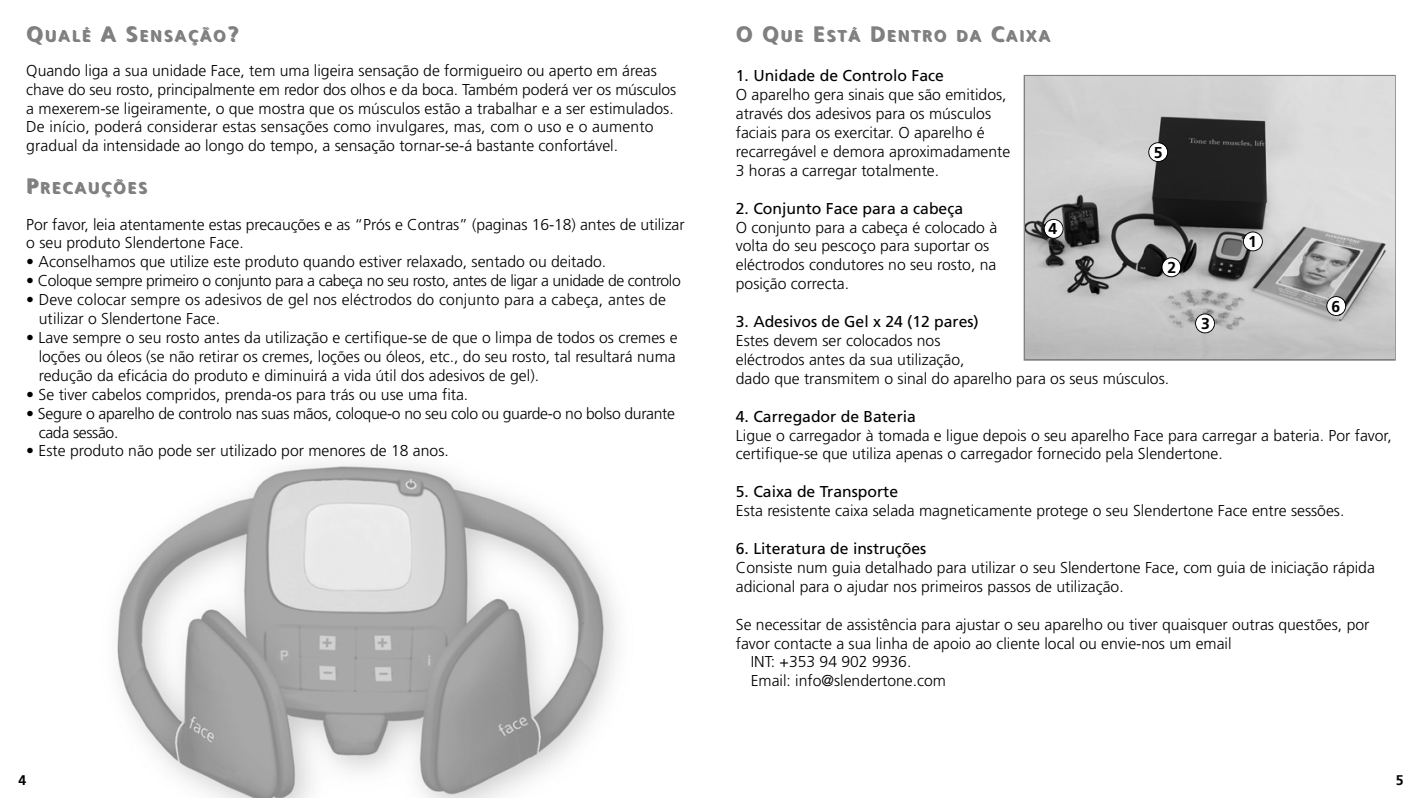
<style>
.page{position:relative;width:1420px;height:798px;background:#fff}
.page>*{position:absolute;margin:0;border:0;box-sizing:border-box;transform-origin:0 0}
.t1{font:300 15.75px/18.9px "Frutiger";color:#000}
.t2{font:15.75px "Frutiger";color:#000}
.t3{font:300 15.75px/18.9px "Frutiger";letter-spacing:-.02em;color:#000}
.t4{font:300 15.75px "Frutiger";letter-spacing:-.025em;color:#000}
.t5{font:700 15.75px "Frutiger";letter-spacing:.13em;color:#808080}
.t6{font:700 15.75px "Frutiger";color:#000}
.t7{font:700 14px "Frutiger";color:#000}
.s1{font-weight:700;font-size:21px;color:#808080}
.s2{font-weight:700;color:#808080}
.s3{font-size:21px}
</style>
<div class="page">
<img style="left:117px;top:463px;width:500px;height:335px">
<img style="left:1025px;top:77px;width:369px;height:282px">
<svg style="left:1243px;top:231px;width:20px;height:20px"></svg>
<svg style="left:1148px;top:142px;width:20px;height:20px"></svg>
<svg style="left:1326px;top:296px;width:20px;height:20px"></svg>
<svg style="left:1043px;top:219px;width:20px;height:20px"></svg>
<svg style="left:1195px;top:313px;width:20px;height:20px"></svg>
<svg style="left:1161px;top:257px;width:20px;height:20px"></svg>
<p class="t1" style="left:26px;top:20px;width:632px;line-height:33.6px"><span class="s1">Q</span><span class="s2">UALÉ</span> <span class="s1">A S</span><span class="s2">ENSAÇÃO</span><span class="s1">?<br></span>Quando liga a sua unidade Face, tem uma ligeira sensação de formigueiro ou aperto em áreas</p>
<p class="t1" style="left:26px;top:80px;width:651px">chave do seu rosto, principalmente em redor dos olhos e da boca. Também poderá ver os músculos a mexerem-se ligeiramente, o que mostra que os músculos estão a trabalhar e a ser estimulados.<br>De início, poderá considerar estas sensações como invulgares, mas, com o uso e o aumento gradual da intensidade ao longo do tempo, a sensação tornar-se-á bastante confortável.</p>
<p class="t5" style="left:26px;top:179px;width:123px"><span class="s3">P</span>RECAUÇÕES</p>
<p class="t1" style="left:26px;top:214px;width:660px">Por favor, leia atentamente estas precauções e as “Prós e Contras” (paginas 16-18) antes de utilizar o seu produto Slendertone Face.</p>
<p class="t1" style="left:26px;top:252px;width:581px">• Aconselhamos que utilize este produto quando estiver relaxado, sentado ou deitado.</p>
<p class="t4" style="left:26px;top:272px;width:656px">• Coloque sempre primeiro o conjunto para a cabeça no seu rosto, antes de ligar a unidade de controlo</p>
<p class="t1" style="left:39px;top:290px;width:629px;text-indent:-12px">• Deve colocar sempre os adesivos de gel nos eléctrodos do conjunto para a cabeça, antes de utilizar o Slendertone Face.</p>
<p class="t1" style="left:39px;top:328px;width:640px;text-indent:-12px">• Lave sempre o seu rosto antes da utilização e certifique-se de que o limpa de todos os cremes e loções ou óleos (se não retirar os cremes, loções ou óleos, etc., do seu rosto, tal resultará numa redução da eficácia do produto e diminuirá a vida útil dos adesivos de gel).</p>
<p class="t1" style="left:26px;top:385px;width:443px">• Se tiver cabelos compridos, prenda-os para trás ou use uma fita.</p>
<p class="t3" style="left:39px;top:403px;width:638px;text-indent:-12px">• Segure o aparelho de controlo nas suas mãos, coloque-o no seu colo ou guarde-o no bolso durante cada sessão.</p>
<p class="t1" style="left:26px;top:441px;width:424px">• Este produto não pode ser utilizado por menores de 18 anos.</p>
<p class="t7" style="left:19px;top:772px;width:9px">4</p>
<p class="t5" style="left:737px;top:27px;width:315px"><span class="s3">O Q</span>UE <span class="s3">E</span>STÁ <span class="s3">D</span>ENTRO DA <span class="s3">C</span>AIXA</p>
<p class="t2" style="left:736px;top:66px;width:209px">1. Unidade de Controlo Face</p>
<p class="t1" style="left:736px;top:85px;width:276px">O aparelho gera sinais que são emitidos, através dos adesivos para os músculos faciais para os exercitar. O aparelho é recarregável e demora aproximadamente 3 horas a carregar totalmente.</p>
<p class="t2" style="left:736px;top:199px;width:229px">2. Conjunto Face para a cabeça</p>
<p class="t1" style="left:736px;top:217px;width:263px">O conjunto para a cabeça é colocado à volta do seu pescoço para suportar os eléctrodos condutores no seu rosto, na posição correcta.</p>
<p class="t2" style="left:736px;top:312px;width:244px">3. Adesivos de Gel x 24 (12 pares)</p>
<p class="t1" style="left:736px;top:331px;width:435px">Estes devem ser colocados nos<br>eléctrodos antes da sua utilização,<br>dado que transmitem o sinal do aparelho para os seus músculos.</p>
<p class="t2" style="left:736px;top:407px;width:182px">4. Carregador de Bateria</p>
<p class="t1" style="left:736px;top:425px;width:657px">Ligue o carregador à tomada e ligue depois o seu aparelho Face para carregar a bateria. Por favor, certifique-se que utiliza apenas o carregador fornecido pela Slendertone.</p>
<p class="t2" style="left:736px;top:482px;width:164px">5. Caixa de Transporte</p>
<p class="t1" style="left:736px;top:501px;width:610px">Esta resistente caixa selada magneticamente protege o seu Slendertone Face entre sessões.</p>
<p class="t2" style="left:736px;top:539px;width:192px">6. Literatura de instruções</p>
<p class="t1" style="left:736px;top:558px;width:640px">Consiste num guia detalhado para utilizar o seu Slendertone Face, com guia de iniciação rápida adicional para o ajudar nos primeiros passos de utilização.</p>
<p class="t1" style="left:736px;top:614px;width:635px">Se necessitar de assistência para ajustar o seu aparelho ou tiver quaisquer outras questões, por</p>
<p class="t1" style="left:736px;top:633px;width:497px">favor contacte a sua linha de apoio ao cliente local ou envie-nos um email</p>
<p class="t1" style="left:751px;top:652px;width:162px">INT: +353 94 902 9936.</p>
<p class="t1" style="left:751px;top:671px;width:197px">Email: info@slendertone.com</p>
<p class="t6" style="left:1154px;top:143px;width:10px">5</p>
<p class="t6" style="left:1048px;top:219px;width:10px">4</p>
<p class="t6" style="left:1248px;top:232px;width:10px">1</p>
<p class="t6" style="left:1167px;top:258px;width:10px">2</p>
<p class="t6" style="left:1331px;top:297px;width:10px">6</p>
<p class="t6" style="left:1201px;top:314px;width:10px">3</p>
<p class="t7" style="left:1395px;top:772px;width:9px">5</p>
</div>
